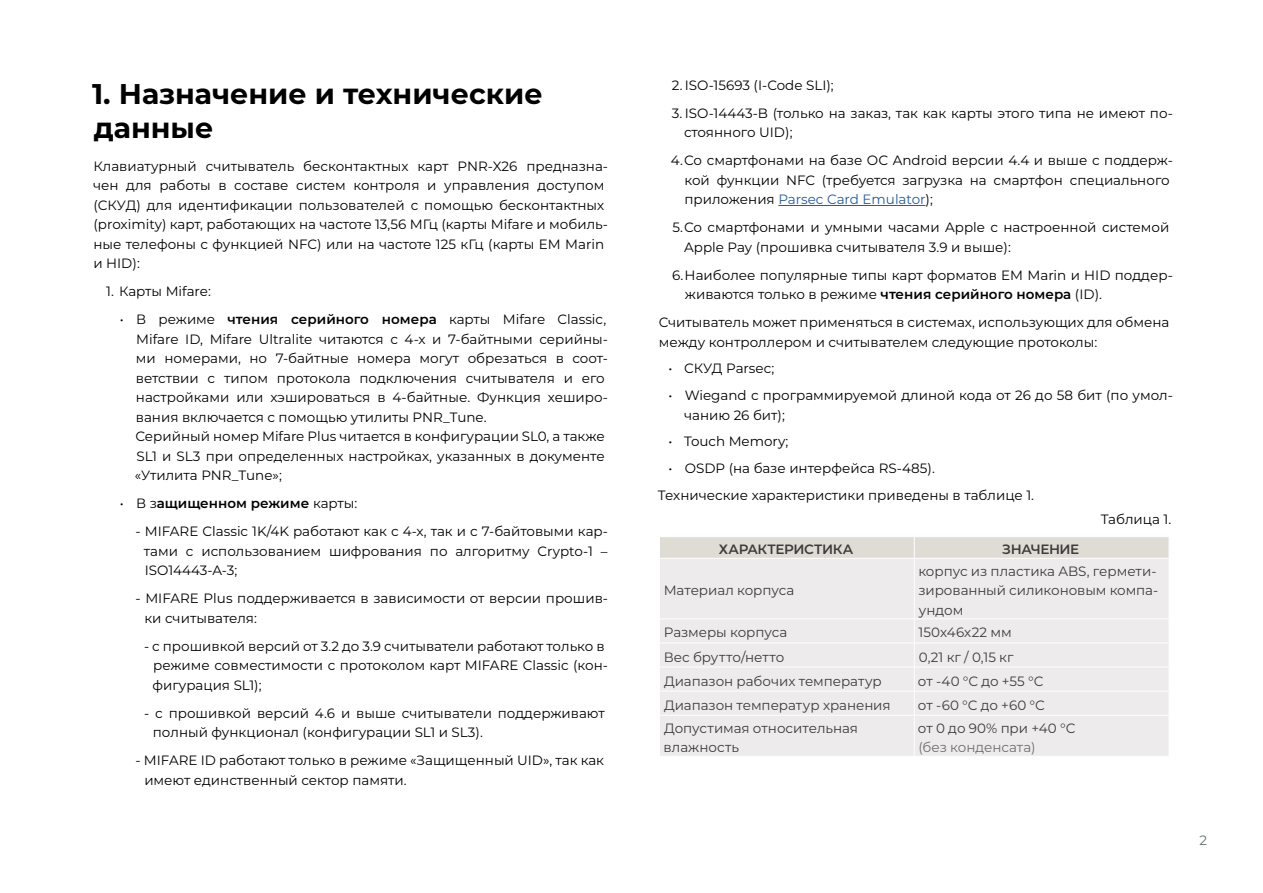
<style>
.page{position:relative;width:1263px;height:893px;background:#fff}
.page>*{position:absolute;margin:0;border:0;box-sizing:border-box;transform-origin:0 0}
.t1{font:700 28.5px/34.2px "Montserrat";color:#000}
.t2{font:13.5px/19.5px "Montserrat";color:#000}
.t3{font:13.5px/19.5px "Montserrat";letter-spacing:-.005em;color:#3c3c3b}
.t4{font:600 13.5px "Montserrat";color:#000}
.t5{font:600 13.5px "Montserrat";letter-spacing:-.03em;color:#3c3c3b}
.t6{font:13.5px "Montserrat";letter-spacing:-.005em;color:#706f6f}
.t7{font:13.5px "Montserrat";color:#676e6f}
.s1{font-weight:600}
.s2{font-weight:400}
.s3{color:#265a9b}
</style>
<div class="page">
<hr style="left:778px;top:205px;width:147px;height:1px;background:#265a9b">
<div style="left:660px;top:559px;width:509px;height:197px;background:#edebeb"></div>
<div style="left:660px;top:537px;width:509px;height:21px;background:#dfdcd6"></div>
<hr style="left:914px;top:559px;width:1px;height:59px;background:#fff">
<hr style="left:659px;top:618px;width:255px;height:1px;background:#fff">
<hr style="left:914px;top:618px;width:255px;height:1px;background:#fff">
<hr style="left:659px;top:643px;width:255px;height:1px;background:#fff">
<hr style="left:914px;top:643px;width:255px;height:1px;background:#fff">
<hr style="left:659px;top:667px;width:255px;height:1px;background:#fff">
<hr style="left:914px;top:667px;width:255px;height:1px;background:#fff">
<hr style="left:659px;top:691px;width:255px;height:1px;background:#fff">
<hr style="left:914px;top:691px;width:255px;height:1px;background:#fff">
<svg style="left:914px;top:619px;width:1px;height:96px"></svg>
<hr style="left:659px;top:715px;width:255px;height:1px;background:#fff">
<hr style="left:914px;top:715px;width:255px;height:1px;background:#fff">
<hr style="left:914px;top:716px;width:1px;height:40px;background:#fff">
<h1 class="t1" style="left:92px;top:79px;width:452px">1. Назначение и технические данные</h1>
<p class="t2" style="left:93px;top:156px;width:516px">Клавиатурный считыватель бесконтактных карт PNR-X26 предназна&shy;чен для работы в составе систем контроля и управления доступом (СКУД) для идентификации пользователей с помощью бесконтактных (proximity) карт, работающих на частоте 13,56 МГц (карты Mifare и мобиль&shy;ные телефоны с функцией NFC) или на частоте 125 кГц (карты EM Marin и HID):</p>
<p class="t2" style="left:106px;top:282px;width:106px">1. Карты Mifare:</p>
<p class="t2" style="left:135px;top:310px;width:475px;text-indent:-15px">• В режиме <span class="s1">чтения серийного номера</span> карты Mifare Classic, Mifare ID, Mifare Ultralite читаются с 4-х и 7-байтными серийны&shy;ми номерами, но 7-байтные номера могут обрезаться в соот&shy;ветствии с типом протокола подключения считывателя и его настройками или хэшироваться в 4-байтные. Функция хеширо&shy;вания включается с помощью утилиты PNR_Tune.<br>Серийный номер Mifare Plus читается в конфигурации SL0, а также SL1 и SL3 при определенных настройках, указанных в документе «Утилита PNR_Tune»;</p>
<p class="t4" style="left:120px;top:496px;width:239px"><span class="s2">• В з</span>ащищенном режиме <span class="s2">карты:</span></p>
<p class="t2" style="left:144px;top:522px;width:466px;text-align:justify;text-indent:-8px">- MIFARE Classic 1K/4K работают как с 4-х, так и с 7-байтовыми кар&shy;тами с использованием шифрования по алгоритму Crypto-1 – ISO14443-A-3;</p>
<p class="t2" style="left:144px;top:589px;width:465px;text-indent:-9px">- MIFARE Plus поддерживается в зависимости от версии прошив&shy;ки считывателя:</p>
<p class="t2" style="left:152px;top:636px;width:457px;text-indent:-8px">- с прошивкой версий от 3.2 до 3.9 считыватели работают только в режиме совместимости с протоколом карт MIFARE Classic (кон&shy;фигурация SL1);</p>
<p class="t2" style="left:153px;top:703px;width:453px;text-indent:-9px">- с прошивкой версий 4.6 и выше считыватели поддерживают полный функционал (конфигурации SL1 и SL3).</p>
<p class="t2" style="left:144px;top:751px;width:461px;text-indent:-9px">- MIFARE ID работают только в режиме «Защищенный UID», так как имеют единственный сектор памяти.</p>
<p class="t2" style="left:672px;top:76px;width:163px">2. ISO-15693 (I-Code SLI);</p>
<p class="t2" style="left:684px;top:104px;width:490px;text-indent:-12px">3. ISO-14443-B (только на заказ, так как карты этого типа не имеют по&shy;стоянного UID);</p>
<p class="t2" style="left:684px;top:151px;width:490px;text-indent:-13px">4. Со смартфонами на базе ОС Android версии 4.4 и выше с поддерж&shy;кой функции NFC (требуется загрузка на смартфон специального приложения <span class="s3">Parsec Card Emulator</span>);</p>
<p class="t2" style="left:684px;top:218px;width:487px;text-indent:-12px">5. Со смартфонами и умными часами Apple с настроенной системой<br>Apple Pay (прошивка считывателя 3.9 и выше):</p>
<p class="t2" style="left:685px;top:265px;width:489px;text-indent:-13px">6. Наиболее популярные типы карт форматов EM Marin и HID поддер&shy;живаются только в режиме <span class="s1">чтения серийного номера</span> (ID).</p>
<p class="t2" style="left:659px;top:313px;width:512px">Считыватель может применяться в системах, использующих для обмена между контроллером и считывателем следующие протоколы:</p>
<p class="t2" style="left:668px;top:359px;width:107px">• СКУД Parsec;</p>
<p class="t2" style="left:684px;top:386px;width:490px;text-indent:-16px">• Wiegand с программируемой длиной кода от 26 до 58 бит (по умол&shy;чанию 26 бит);</p>
<p class="t2" style="left:668px;top:432px;width:121px">• Touch Memory;</p>
<p class="t2" style="left:658px;top:455px;width:378px;line-height:26.7px;text-indent:11px">• OSDP (на базе интерфейса RS-485).<br>Технические характеристики приведены в таблице 1.</p>
<p class="t2" style="left:1101px;top:509px;width:72px">Таблица 1.</p>
<p class="t5" style="left:719px;top:542px;width:136px">ХАРАКТЕРИСТИКА</p>
<p class="t5" style="left:1002px;top:542px;width:78px">ЗНАЧЕНИЕ</p>
<p class="t3" style="left:664px;top:581px;width:132px">Материал корпуса</p>
<p class="t3" style="left:918px;top:561px;width:242px">корпус из пластика ABS, гермети&shy;зированный силиконовым компа&shy;ундом</p>
<p class="t3" style="left:664px;top:623px;width:125px">Размеры корпуса</p>
<p class="t3" style="left:918px;top:623px;width:95px">150х46х22 мм</p>
<p class="t3" style="left:664px;top:647px;width:122px">Вес брутто/нетто</p>
<p class="t3" style="left:919px;top:647px;width:96px">0,21 кг / 0,15 кг</p>
<p class="t3" style="left:664px;top:671px;width:219px">Диапазон рабочих температур</p>
<p class="t3" style="left:918px;top:671px;width:127px">от -40 °С до +55 °С</p>
<p class="t3" style="left:664px;top:696px;width:228px">Диапазон температур хранения</p>
<p class="t3" style="left:918px;top:696px;width:128px">от -60 °С до +60 °С</p>
<p class="t3" style="left:663px;top:718px;width:196px">Допустимая относительная влажность</p>
<p class="t3" style="left:918px;top:718px;width:159px">от 0 до 90% при +40 °С</p>
<p class="t6" style="left:918px;top:741px;width:118px">(без конденсата)</p>
<p class="t7" style="left:1199px;top:834px;width:9px">2</p>
</div>
